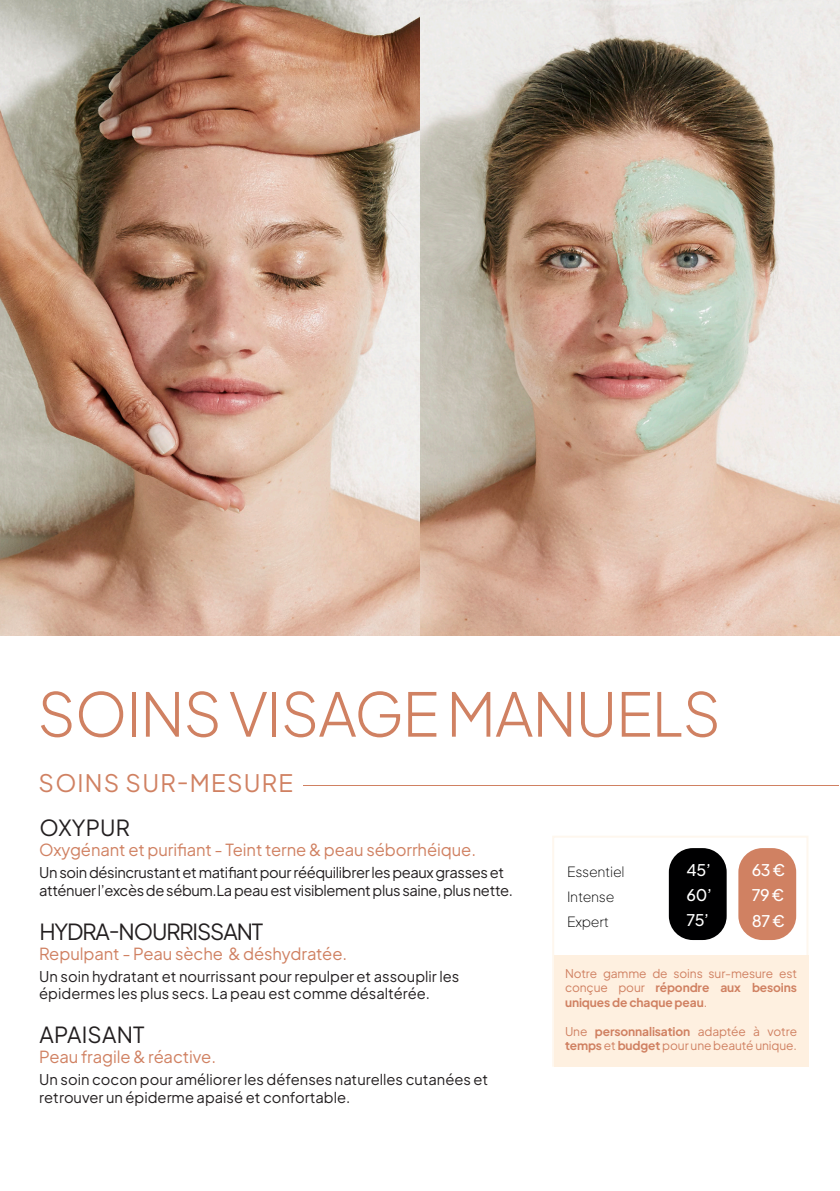
<style>
.page{position:relative;width:840px;height:1191px;background:#fff}
.page>*{position:absolute;margin:0;border:0;box-sizing:border-box;transform-origin:0 0}
.t1{font:60px "Plus Jakarta Sans";letter-spacing:-.02em;color:#d08162}
.t2{font:24px "Plus Jakarta Sans";letter-spacing:.05em;color:#d08162}
.t3{font:22px "Plus Jakarta Sans";letter-spacing:-.05em;color:#231f20}
.t4{font:22px "Plus Jakarta Sans";letter-spacing:.01em;color:#231f20}
.t5{font:16.6px "Plus Jakarta Sans";letter-spacing:-.005em;color:#d08162}
.Textes{font:500 16px "Plus Jakarta Sans";letter-spacing:-.02em;color:#fff}
.t6{font:14.8px/17.6px "Plus Jakarta Sans";color:#231f20}
.t7{font:14.8px/17.6px "Plus Jakarta Sans";letter-spacing:-.025em;color:#231f20}
.Textes-2{font:14px "Plus Jakarta Sans";letter-spacing:-.02em;color:#000001}
.t8{font:12px/14.4px "Plus Jakarta Sans";letter-spacing:-.01em;color:#d08162;text-align:justify}
.s1{font-weight:700}
</style>
<div class="page">
<div style="left:552px;top:835px;width:256px;height:231px;border:2px solid #fef7ee"></div>
<div style="left:553px;top:954px;width:254px;height:112px;background:#fef0e0"></div>
<div style="left:668px;top:848px;width:58px;height:92px;background:#000001;border-radius:24px"></div>
<div style="left:738px;top:848px;width:57px;height:92px;background:#d08162;border-radius:24px"></div>
<hr style="left:303px;top:785px;width:535px;height:1px;background:#d08162">
<img style="left:0;top:0;width:839px;height:635px">
<p class="t1" style="left:37px;top:665px;width:685px">SOINS VISAGE MANUELS</p>
<p class="t2" style="left:39px;top:764px;width:256px">SOINS SUR-MESURE</p>
<p class="t3" style="left:39px;top:810px;width:92px">OXYPUR</p>
<p class="t5" style="left:39px;top:836px;width:438px">Oxygénant et purifiant - Teint terne &amp; peau séborrhéique.</p>
<p class="t7" style="left:39px;top:862px;width:475px">Un soin désincrustant et matifiant pour rééquilibrer les peaux grasses et atténuer l’excès de sébum.La peau est visiblement plus saine, plus nette.</p>
<p class="t3" style="left:39px;top:913px;width:225px">HYDRA-NOURRISSANT</p>
<p class="t5" style="left:39px;top:939px;width:309px">Repulpant - Peau sèche &amp; déshydratée.</p>
<p class="t6" style="left:39px;top:965px;width:421px">Un soin hydratant et nourrissant pour repulper et assouplir les épidermes les plus secs. La peau est comme désaltérée.</p>
<p class="t4" style="left:39px;top:1017px;width:107px">APAISANT</p>
<p class="t5" style="left:39px;top:1043px;width:178px">Peau fragile &amp; réactive.</p>
<p class="t6" style="left:39px;top:1069px;width:450px">Un soin cocon pour améliorer les défenses naturelles cutanées et retrouver un épiderme apaisé et confortable.</p>
<p class="Textes-2" style="left:566px;top:860px;width:59px">Essentiel</p>
<p class="Textes-2" style="left:566px;top:885px;width:49px">Intense</p>
<p class="Textes-2" style="left:566px;top:910px;width:44px">Expert</p>
<p class="Textes" style="left:686px;top:856px;width:26px">45’</p>
<p class="Textes" style="left:686px;top:881px;width:27px">60’</p>
<p class="Textes" style="left:686px;top:906px;width:24px">75’</p>
<p class="Textes" style="left:751px;top:857px;width:35px">63 €</p>
<p class="Textes" style="left:751px;top:882px;width:34px">79 €</p>
<p class="Textes" style="left:751px;top:907px;width:35px">87 €</p>
<p class="t8" style="left:564px;top:965px;width:233px">Notre gamme de soins sur-mesure est conçue pour <span class="s1">répondre aux besoins uniques de chaque peau</span>.</p>
<p class="t8" style="left:564px;top:1022px;width:233px">Une <span class="s1">personnalisation</span> adaptée à votre <span class="s1">temps</span> et <span class="s1">budget</span> pour une beauté unique.</p>
</div>
